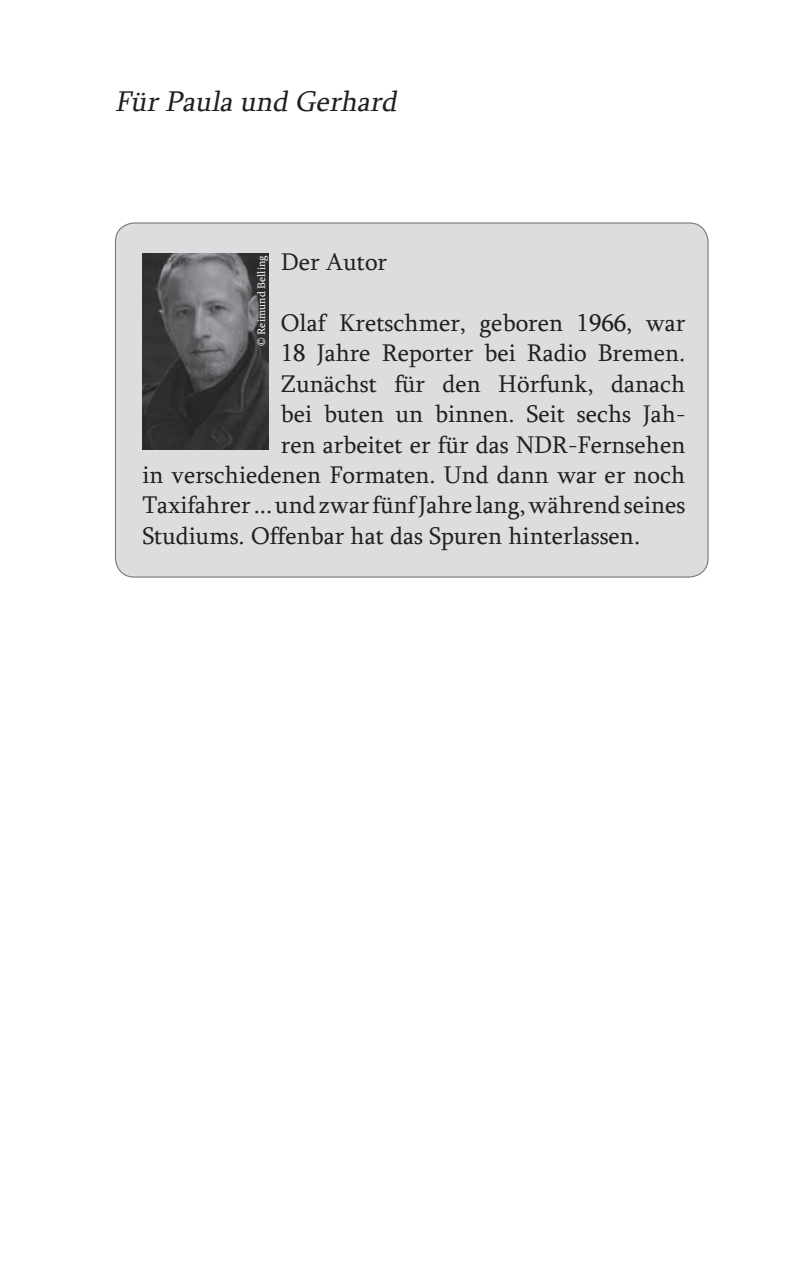
<style>
.page{position:relative;width:798px;height:1276px;background:#fff}
.page>*{position:absolute;margin:0;border:0;box-sizing:border-box;transform-origin:0 0}
.t1{font:italic 29.25px "Sylfaen";color:#231f20}
.t2{font:24.75px "Sylfaen";color:#231f20}
.t3{font:11.25px "Sylfaen";color:#fff}
</style>
<div class="page">
<div style="left:114px;top:222px;width:595px;height:355px;background:#dcdddf"></div>
<img style="left:142px;top:253px;width:126px;height:196px">
<p class="t1" style="left:115px;top:81px;width:290px">FürPaula und Gerhard</p>
<p class="t2" style="left:281px;top:245px;width:108px">Der Autor</p>
<p class="t3" style="left:254px;top:346px;width:92px;rotate:-90deg">© Reimund Belling</p>
<p class="t2" style="left:281px;top:306px;width:406px">Olaf Kretschmer, geboren 1966, war</p>
<p class="t2" style="left:281px;top:336px;width:406px">18 Jahre Reporter bei Radio Bremen.</p>
<p class="t2" style="left:281px;top:367px;width:406px">Zunächst für den Hörfunk, danach</p>
<p class="t2" style="left:281px;top:397px;width:406px">bei buten un binnen. Seit sechs Jah-</p>
<p class="t2" style="left:281px;top:427px;width:406px">ren arbeitet er für das NDR-Fernsehen</p>
<p class="t2" style="left:142px;top:458px;width:544px">in verschiedenen Formaten. Und dann war er noch</p>
<p class="t2" style="left:142px;top:488px;width:544px">Taxifahrer ... und zwar fünf Jahre lang, während seines</p>
<p class="t2" style="left:142px;top:519px;width:499px">Studiums. Offenbar hat das Spuren hinterlassen.</p>
</div>
